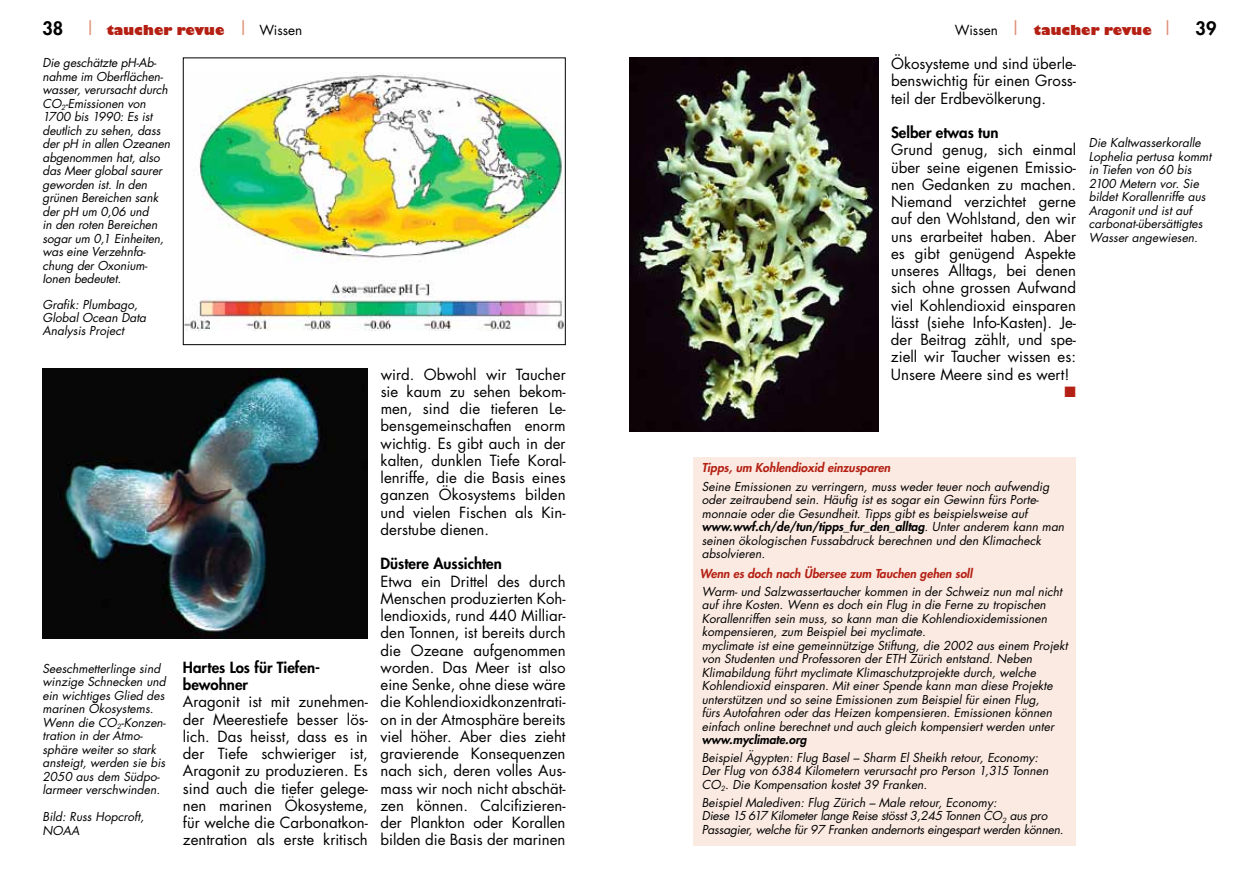
<style>
.page{position:relative;width:1259px;height:893px;background:#fff}
.page>*{position:absolute;margin:0;border:0;box-sizing:border-box;transform-origin:0 0}
.t1{font:800 18px "Futura";color:#000}
.t2{font:15px/17.2px "Futura";color:#000;text-align:justify}
.t3{font:800 15px/17.2px "Futura";color:#000}
.t4{font:15px "Zapf Dingbats";color:#b42013}
.t5{font:800 13.5px "Gill Sans";color:#b42013}
.t6{font:italic 12px/13.5px "Futura";color:#000}
.t7{font:italic 12px/13.5px "Futura";letter-spacing:-.02em;color:#000}
.t8{font:italic 800 12px "Futura";color:#b42013}
.t9{font:italic 800 12px "Futura";color:#000}
.s1{font-family:"Futura";font-size:18px;color:#000}
.s2{font-family:"Futura";font-weight:400;font-size:18px;color:#dd8f75}
.s3{font-family:"Futura";font-weight:400;color:#000}
.s4{font-weight:800}
</style>
<div class="page">
<img style="left:43px;top:368px;width:325px;height:270px">
<img style="left:629px;top:58px;width:249px;height:373px">
<img style="left:185px;top:72px;width:379px;height:258px">
<div style="left:183px;top:57px;width:383px;height:288px;border:1px solid #000"></div>
<div style="left:693px;top:457px;width:383px;height:388px;background:#fbeae2"></div>
<p class="t5" style="left:43px;top:21px;width:261px"><span class="s1">38</span> <span class="s2">|</span> taucher revue <span class="s2">|</span> <span class="s3">Wissen</span></p>
<p class="t5" style="left:955px;top:21px;width:219px"><span class="s3">Wissen</span> <span class="s2">|</span> taucher revue <span class="s2">|</span></p>
<h1 class="t1" style="left:1195px;top:16px;width:22px">39</h1>
<p class="t6" style="left:43px;top:56px;width:129px">Die geschätzte pH-Ab&shy;nahme im Oberflächen&shy;wasser, verursacht durch<br>CO<sub>2</sub>-Emissionen von<br>1700 bis 1990: Es ist deutlich zu sehen, dass der pH in allen Ozeanen abgenommen hat, also das Meer global saurer geworden ist. In den grünen Bereichen sank der pH um 0,06 und<br>in den roten Bereichen sogar um 0,1 Einheiten, was eine Verzehnfa&shy;chung der Oxonium-<br>Ionen bedeutet.</p>
<p class="t6" style="left:43px;top:298px;width:105px;line-height:12.9px">Grafik: Plumbago,<br>Global Ocean Data<br>Analysis Project</p>
<p class="t6" style="left:43px;top:661px;width:125px">Seeschmetterlinge sind winzige Schnecken und ein wichtiges Glied des marinen Ökosystems.<br>Wenn die CO<sub>2</sub>-Konzen&shy;tration in der Atmo&shy;sphäre weiter so stark ansteigt, werden sie bis<br>2050 aus dem Südpo&shy;larmeer verschwinden.</p>
<p class="t6" style="left:43px;top:810px;width:103px">Bild: Russ Hopcroft,<br>NOAA</p>
<p class="t3" style="left:183px;top:659px;width:137px">Hartes Los für Tiefen&shy;bewohner</p>
<p class="t2" style="left:183px;top:693px;width:186px">Aragonit ist mit zunehmen&shy;der Meerestiefe besser lös&shy;lich. Das heisst, dass es in der Tiefe schwieriger ist, Aragonit zu produzieren. Es sind auch die tiefer gelege&shy;nen marinen Ökosysteme, für welche die Carbonatkon&shy;zentration als erste kritisch</p>
<p class="t2" style="left:380px;top:365px;width:187px">wird. Obwohl wir Taucher sie kaum zu sehen bekom&shy;men, sind die tieferen Le&shy;bensgemeinschaften enorm wichtig. Es gibt auch in der kalten, dunklen Tiefe Koral&shy;lenriffe, die die Basis eines ganzen Ökosystems bilden und vielen Fischen als Kin&shy;derstube dienen.</p>
<p class="t3" style="left:380px;top:555px;width:123px">Düstere Aussichten</p>
<p class="t2" style="left:380px;top:572px;width:187px">Etwa ein Drittel des durch Menschen produzierten Koh&shy;lendioxids, rund 440 Milliar&shy;den Tonnen, ist bereits durch die Ozeane aufgenommen worden. Das Meer ist also eine Senke, ohne diese wäre die Kohlendioxidkonzentrati&shy;on in der Atmosphäre bereits viel höher. Aber dies zieht gravierende Konsequenzen nach sich, deren volles Aus&shy;mass wir noch nicht abschät&shy;zen können. Calcifizieren&shy;der Plankton oder Korallen bilden die Basis der marinen</p>
<p class="t2" style="left:891px;top:55px;width:186px">Ökosysteme und sind überle&shy;benswichtig für einen Gross&shy;teil der Erdbevölkerung.</p>
<p class="t3" style="left:891px;top:124px;width:109px">Selber etwas tun</p>
<p class="t2" style="left:891px;top:141px;width:187px">Grund genug, sich einmal über seine eigenen Emissio&shy;nen Gedanken zu machen.<br>Niemand verzichtet gerne auf den Wohlstand, den wir uns erarbeitet haben. Aber es gibt genügend Aspekte unseres Alltags, bei denen sich ohne grossen Aufwand viel Kohlendioxid einsparen lässt (siehe Info-Kasten). Je&shy;der Beitrag zählt, und spe&shy;ziell wir Taucher wissen es:<br>Unsere Meere sind es wert!</p>
<p class="t4" style="left:1064px;top:384px;width:13px">■</p>
<p class="t6" style="left:1089px;top:136px;width:124px">Die Kaltwasserkoralle<br>Lophelia pertusa kommt in Tiefen von 60 bis<br>2100 Metern vor. Sie bildet Korallenriffe aus<br>Aragonit und ist auf carbonat-übersättigtes<br>Wasser angewiesen.</p>
<p class="t8" style="left:702px;top:460px;width:190px">Tipps, um Kohlendioxid einzusparen</p>
<p class="t6" style="left:702px;top:479px;width:364px">Seine Emissionen zu verringern, muss weder teuer noch aufwendig oder zeitraubend sein. Häufig ist es sogar ein Gewinn fürs Porte&shy;monnaie oder die Gesundheit. Tipps gibt es beispielsweise auf <span class="s4">www.wwf.ch/de/tun/tipps_fur_den_alltag</span>. Unter anderem kann man seinen ökologischen Fussabdruck berechnen und den Klimacheck absolvieren.</p>
<p class="t8" style="left:699px;top:565px;width:274px">Wenn es doch nach Übersee zum Tauchen gehen soll</p>
<p class="t6" style="left:702px;top:584px;width:367px">Warm- und Salzwassertaucher kommen in der Schweiz nun mal nicht auf ihre Kosten. Wenn es doch ein Flug in die Ferne zu tropischen Korallenriffen sein muss, so kann man die Kohlendioxidemissionen kompensieren, zum Beispiel bei myclimate.<br>myclimate ist eine gemeinnützige Stiftung, die 2002 aus einem Projekt von Studenten und Professoren der ETH Zürich entstand. Neben Klimabildung führt myclimate Klimaschutzprojekte durch, welche Kohlendioxid einsparen. Mit einer Spende kann man diese Projekte unterstützen und so seine Emissionen zum Beispiel für einen Flug,<br>fürs Autofahren oder das Heizen kompensieren. Emissionen können einfach online berechnet und auch gleich kompensiert werden unter</p>
<p class="t9" style="left:702px;top:732px;width:106px">www.myclimate.org</p>
<p class="t6" style="left:702px;top:751px;width:348px">Beispiel Ägypten: Flug Basel – Sharm El Sheikh retour, Economy:<br>Der Flug von 6384 Kilometern verursacht pro Person 1,315 Tonnen<br>CO<sub>2</sub>. Die Kompensation kostet 39 Franken.</p>
<p class="t7" style="left:702px;top:795px;width:363px">Beispiel Malediven: Flug Zürich – Male retour, Economy:<br>Diese 15 617 Kilometer lange Reise stösst 3,245 Tonnen CO<sub>2</sub> aus pro<br>Passagier, welche für 97 Franken andernorts eingespart werden können.</p>
</div>
